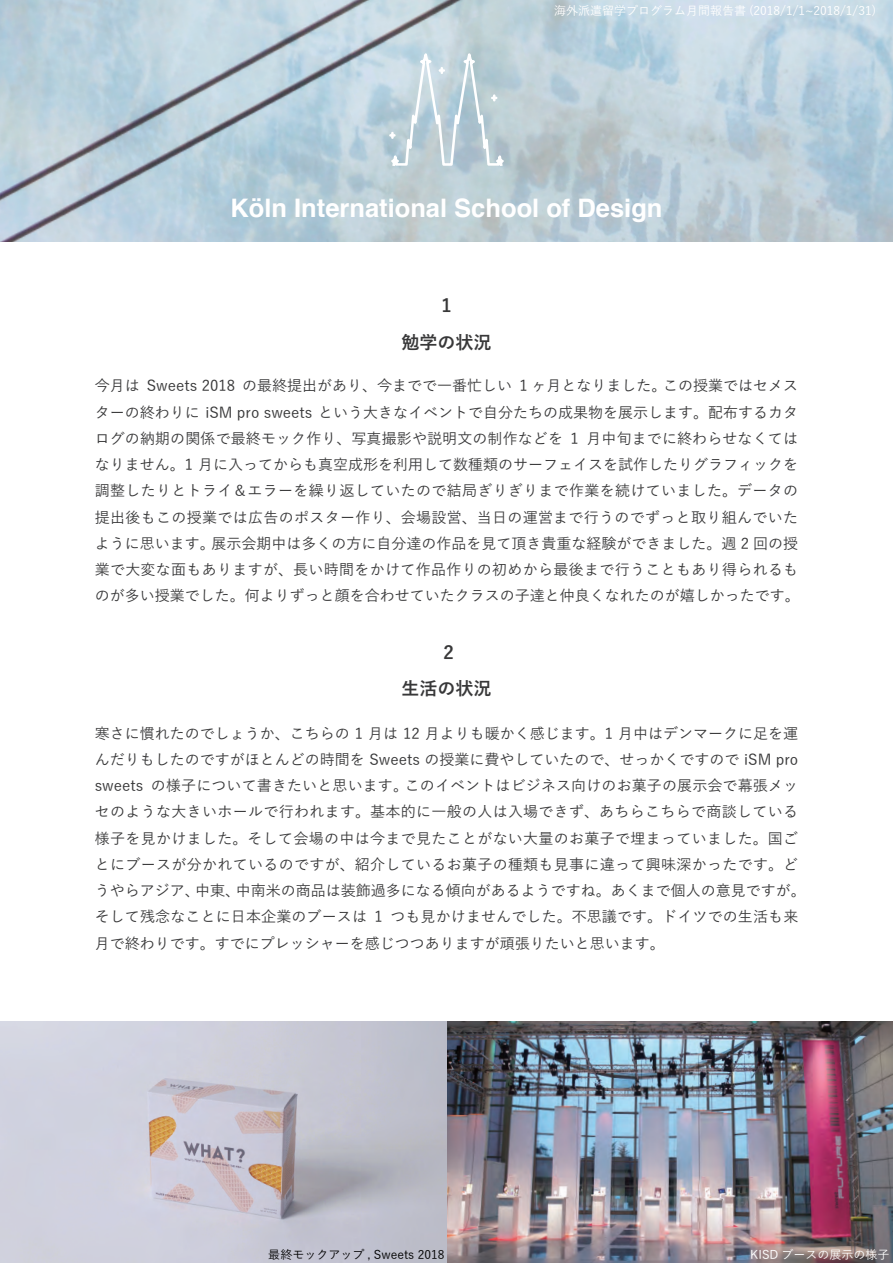
<style>
.page{position:relative;width:893px;height:1263px;background:#fff}
.page>*{position:absolute;margin:0;border:0;box-sizing:border-box;transform-origin:0 0}
.t1{font:700 25.5px "Helvetica";color:#fff}
.t2{font:700 18px/37.2px "Yu Go";color:#383839;text-align:center}
.t3{font:500 15px/26.2px "Yu Go";letter-spacing:.01em;color:#383839;text-align:justify}
.t4{font:500 12px "Yu Go";color:#fff}
.t5{font:500 12px "Yu Go";color:#030303}
</style>
<div class="page">
<svg style="left:0;top:0;width:893px;height:242px;background:#b9ccd7"></svg>
<img style="left:0;top:1021px;width:893px;height:242px">
<svg style="left:384px;top:43px;width:127px;height:125px;background:#c0d2da"></svg>
<p class="t4" style="left:554px;top:0;width:324px">海外派遣留学プログラム月間報告書 (2018/1/1~2018/1/31)</p>
<h1 class="t1" style="left:230px;top:187px;width:434px">Köln International School of Design</h1>
<p class="t2" style="left:401px;top:287px;width:91px">1<br>勉学の状況</p>
<p class="t3" style="left:95px;top:371px;width:707px">今月は Sweets 2018 の最終提出があり、今までで一番忙しい 1 ヶ月となりました。この授業ではセメスターの終わりに iSM pro sweets という大きなイベントで自分たちの成果物を展示します。配布するカタログの納期の関係で最終モック作り、写真撮影や説明文の制作などを 1 月中旬までに終わらせなくてはなりません。1 月に入ってからも真空成形を利用して数種類のサーフェイスを試作したりグラフィックを調整したりとトライ＆エラーを繰り返していたので結局ぎりぎりまで作業を続けていました。データの提出後もこの授業では広告のポスター作り、会場設営、当日の運営まで行うのでずっと取り組んでいたように思います。展示会期中は多くの方に自分達の作品を見て頂き貴重な経験ができました。週 2 回の授業で大変な面もありますが、長い時間をかけて作品作りの初めから最後まで行うこともあり得られるものが多い授業でした。何よりずっと顔を合わせていたクラスの子達と仲良くなれたのが嬉しかったです。</p>
<p class="t2" style="left:444px;top:634px;width:12px">2</p>
<p class="t2" style="left:401px;top:670px;width:91px">生活の状況</p>
<p class="t3" style="left:95px;top:718px;width:713px;text-align:left">寒さに慣れたのでしょうか、こちらの 1 月は 12 月よりも暖かく感じます。1 月中はデンマークに足を運んだりもしたのですがほとんどの時間を Sweets の授業に費やしていたので、せっかくですので iSM pro sweets の様子について書きたいと思います。このイベントはビジネス向けのお菓子の展示会で幕張メッセのような大きいホールで行われます。基本的に一般の人は入場できず、あちらこちらで商談している様子を見かけました。そして会場の中は今まで見たことがない大量のお菓子で埋まっていました。国ごとにブースが分かれているのですが、紹介しているお菓子の種類も見事に違って興味深かったです。どうやらアジア、中東、中南米の商品は装飾過多になる傾向があるようですね。あくまで個人の意見ですが。そして残念なことに日本企業のブースは 1 つも見かけませんでした。不思議です。ドイツでの生活も来月で終わりです。すでにプレッシャーを感じつつありますが頑張りたいと思います。</p>
<p class="t5" style="left:268px;top:1244px;width:178px">最終モックアップ , Sweets 2018</p>
<p class="t4" style="left:750px;top:1244px;width:141px">KISD ブースの展示の様子</p>
</div>
